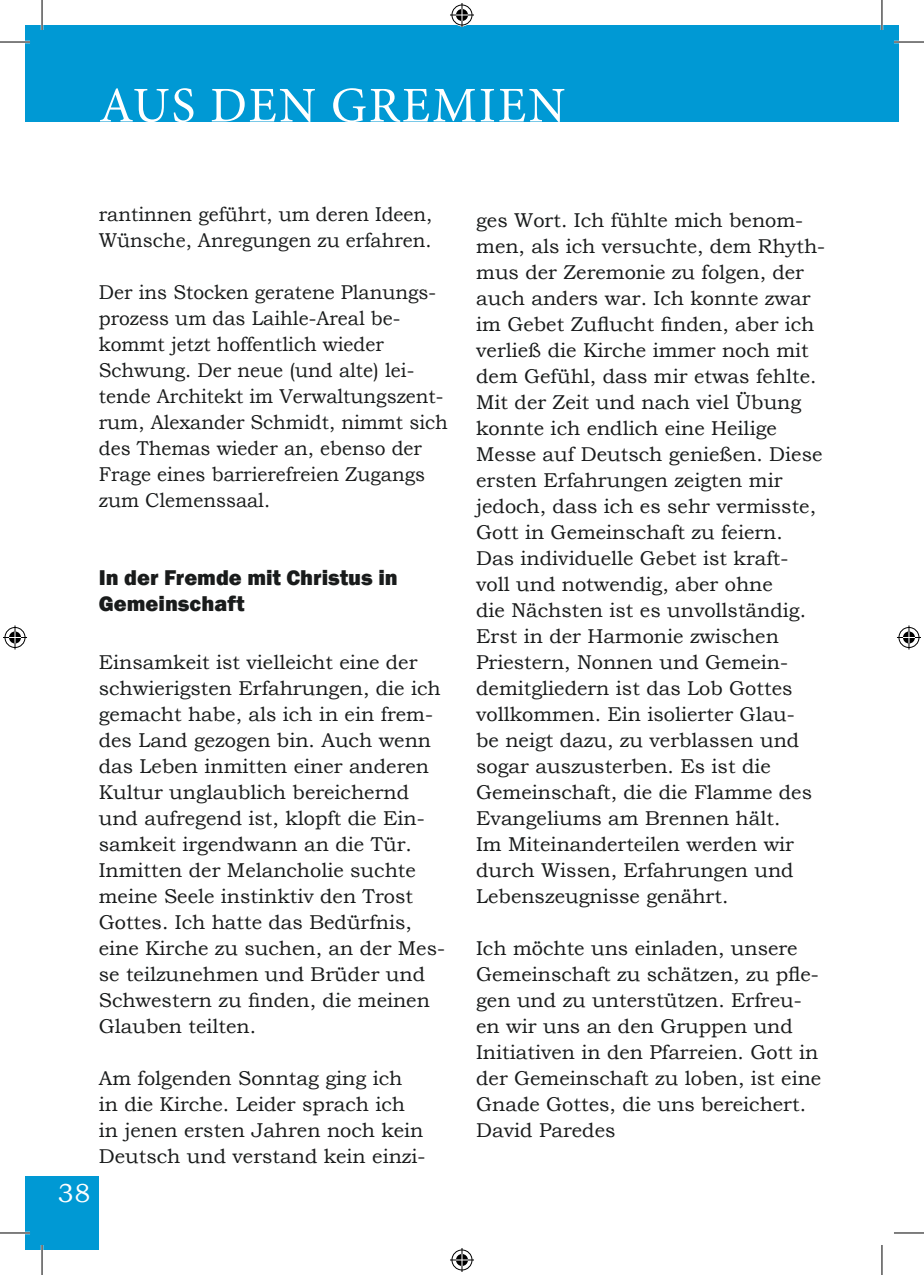
<style>
.page{position:relative;width:924px;height:1275px;background:#fff}
.page>*{position:absolute;margin:0;border:0;box-sizing:border-box;transform-origin:0 0}
.t1{font:50px "Minion Pro";letter-spacing:.04em;color:#fff}
.t2{font:26px "Bookman Old Style";color:#fff}
.Zwischenüberschrift{font:800 22px "Franklin Gothic";color:#191b1b}
.Fließtext_fett{font:20px/26px "Bookman Old Style";color:#191b1b}
.Zwischenüberschrift-2{font:20px/26px "Bookman Old Style";color:#191b1b;scale:.96 1}
</style>
<div class="page">
<div style="left:881px;top:25px;width:17px;height:96px;background:#0099d4"></div>
<div style="left:25px;top:1176px;width:74px;height:74px;background:#0099d4"></div>
<div style="left:25px;top:25px;width:856px;height:96px;background:#0099d4"></div>
<hr style="left:0;top:41px;width:30px;height:2px;background:#fff">
<hr style="left:893px;top:41px;width:30px;height:2px;background:#fff">
<hr style="left:0;top:1231px;width:30px;height:3px;background:#fff">
<hr style="left:41px;top:0;width:2px;height:30px;background:#fff">
<hr style="left:41px;top:1245px;width:2px;height:30px;background:#fff">
<hr style="left:880px;top:0;width:2px;height:30px;background:#fff">
<hr style="left:0;top:42px;width:30px;height:1px;background:#000">
<hr style="left:893px;top:42px;width:30px;height:1px;background:#000">
<hr style="left:0;top:1232px;width:30px;height:1px;background:#000">
<hr style="left:893px;top:1232px;width:30px;height:1px;background:#000">
<hr style="left:42px;top:0;width:1px;height:30px;background:#000">
<hr style="left:42px;top:1245px;width:1px;height:30px;background:#000">
<hr style="left:881px;top:0;width:1px;height:30px;background:#000">
<hr style="left:881px;top:1245px;width:1px;height:30px;background:#000">
<svg style="left:450px;top:3px;width:24px;height:24px"></svg>
<svg style="left:450px;top:1248px;width:24px;height:24px"></svg>
<svg style="left:3px;top:625px;width:24px;height:24px"></svg>
<svg style="left:897px;top:625px;width:23px;height:24px"></svg>
<h1 class="t1" style="left:99px;top:72px;width:468px">AUS DEN GREMIEN</h1>
<p class="Zwischenüberschrift-2" style="left:99px;top:201px;width:349px">rantinnen geführt, um deren Ideen,<br>Wünsche, Anregungen zu erfahren.</p>
<p class="Zwischenüberschrift-2" style="left:99px;top:279px;width:365px">Der ins Stocken geratene Planungs&shy;prozess um das Laihle-Areal be&shy;kommt jetzt hoffentlich wieder<br>Schwung. Der neue (und alte) lei&shy;tende Architekt im Verwaltungszent&shy;rum, Alexander Schmidt, nimmt sich des Themas wieder an, ebenso der<br>Frage eines barrierefreien Zugangs zum Clemenssaal.</p>
<p class="Zwischenüberschrift" style="left:99px;top:563px;width:300px">In der Fremde mit Christus in</p>
<p class="Zwischenüberschrift" style="left:99px;top:589px;width:147px">Gemeinschaft</p>
<h2 class="t2" style="left:58px;top:1176px;width:34px">38</h2>
<p class="Fließtext_fett" style="left:99px;top:649px;width:347px">Einsamkeit ist vielleicht eine der schwierigsten Erfahrungen, die ich gemacht habe, als ich in ein frem&shy;des Land gezogen bin. Auch wenn das Leben inmitten einer anderen<br>Kultur unglaublich bereichernd und aufregend ist, klopft die Ein&shy;samkeit irgendwann an die Tür.<br>Inmitten der Melancholie suchte meine Seele instinktiv den Trost<br>Gottes. Ich hatte das Bedürfnis, eine Kirche zu suchen, an der Mes&shy;se teilzunehmen und Brüder und<br>Schwestern zu finden, die meinen<br>Glauben teilten.</p>
<p class="Fließtext_fett" style="left:99px;top:1065px;width:328px">Am folgenden Sonntag ging ich in die Kirche. Leider sprach ich in jenen ersten Jahren noch kein<br>Deutsch und verstand kein einzi-</p>
<p class="Fließtext_fett" style="left:476px;top:207px;width:350px">ges Wort. Ich fühlte mich benom&shy;men, als ich versuchte, dem Rhyth&shy;mus der Zeremonie zu folgen, der auch anders war. Ich konnte zwar im Gebet Zuflucht finden, aber ich verließ die Kirche immer noch mit dem Gefühl, dass mir etwas fehlte.<br>Mit der Zeit und nach viel Übung konnte ich endlich eine Heilige<br>Messe auf Deutsch genießen. Diese ersten Erfahrungen zeigten mir jedoch, dass ich es sehr vermisste,<br>Gott in Gemeinschaft zu feiern.</p>
<p class="Fließtext_fett" style="left:476px;top:545px;width:337px">Das individuelle Gebet ist kraft&shy;voll und notwendig, aber ohne<br>die Nächsten ist es unvollständig.<br>Erst in der Harmonie zwischen<br>Priestern, Nonnen und Gemein&shy;demitgliedern ist das Lob Gottes vollkommen. Ein isolierter Glau&shy;be neigt dazu, zu verblassen und sogar auszusterben. Es ist die<br>Gemeinschaft, die die Flamme des<br>Evangeliums am Brennen hält.<br>Im Miteinanderteilen werden wir durch Wissen, Erfahrungen und<br>Lebenszeugnisse genährt.</p>
<p class="Fließtext_fett" style="left:476px;top:935px;width:346px">Ich möchte uns einladen, unsere Gemeinschaft zu schätzen, zu pfle&shy;gen und zu unterstützen. Erfreu&shy;en wir uns an den Gruppen und Initiativen in den Pfarreien. Gott in der Gemeinschaft zu loben, ist eine Gnade Gottes, die uns bereichert.</p>
<p class="Fließtext_fett" style="left:476px;top:1117px;width:141px">David Paredes</p>
</div>
